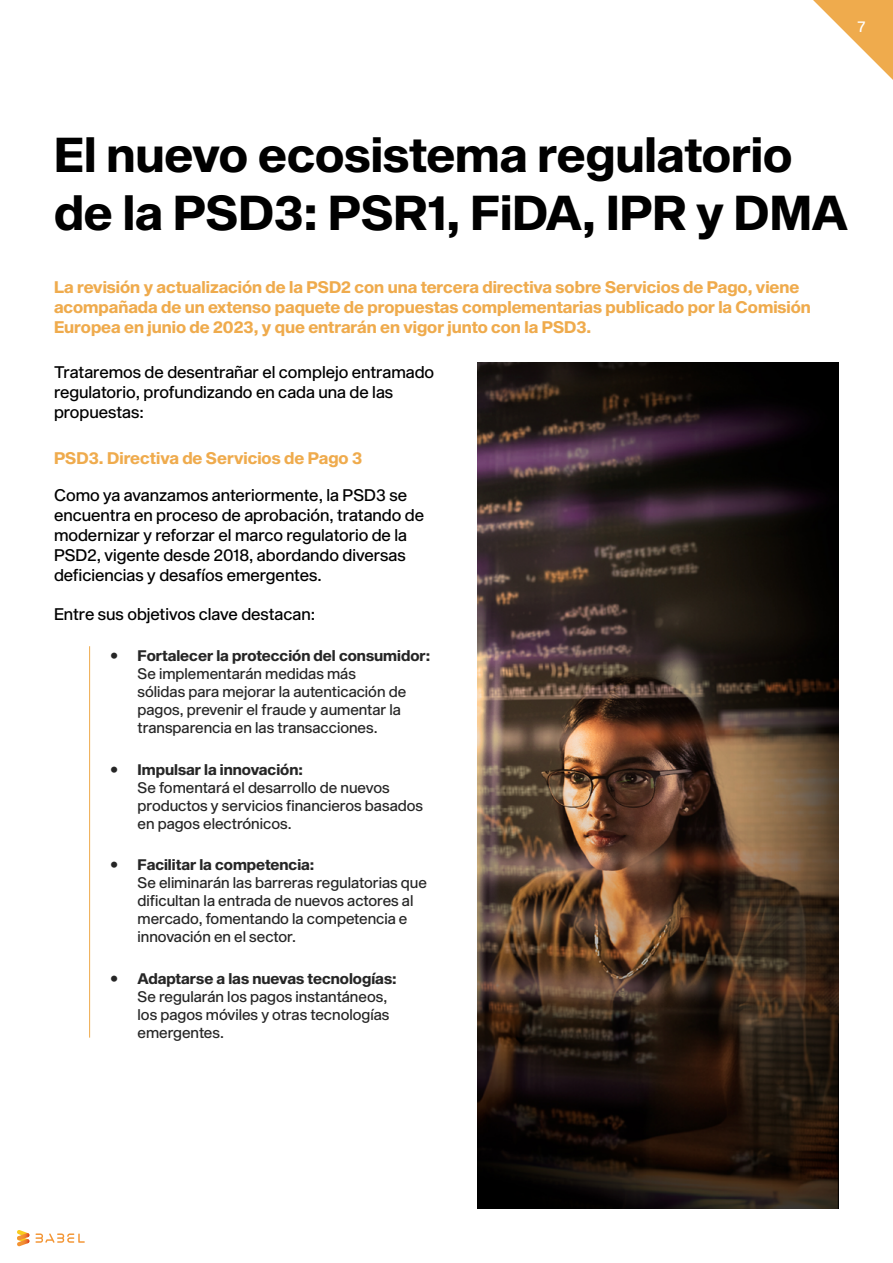
<style>
.page{position:relative;width:893px;height:1263px;background:#fff}
.page>*{position:absolute;margin:0;border:0;box-sizing:border-box;transform-origin:0 0}
.t1{font:700 48px/57.6px "Sequel Sans Headline";color:#000}
.t2{font:16.5px/19.8px "Sequel Sans Headline";color:#000}
.t3{font:700 16.5px/19.8px "Sequel Sans Headline";color:#efab4d}
.t4{font:15px/18px "Sequel Sans Headline";color:#262626}
.t5{font:15px "Sequel Sans Headline";color:#fff}
.s1{font-weight:700}
</style>
<div class="page">
<svg style="left:813px;top:0;width:80px;height:80px"></svg>
<svg style="left:35px;top:1233px;width:50px;height:10px"></svg>
<svg style="left:17px;top:1230px;width:12px;height:16px"></svg>
<hr style="left:89px;top:646px;width:1px;height:391px;background:#efaa4c">
<img style="left:478px;top:362px;width:361px;height:847px">
<p class="t5" style="left:857px;top:16px;width:9px">7</p>
<p class="t1" style="left:54px;top:129px;width:795px">El nuevo ecosistema regulatorio de la PSD3: PSR1, FiDA, IPR y DMA</p>
<p class="t3" style="left:54px;top:278px;width:758px">La revisión y actualización de la PSD2 con una tercera directiva sobre Servicios de Pago, viene acompañada de un extenso paquete de propuestas complementarias publicado por la Comisión<br>Europea en junio de 2023, y que entrarán en vigor junto con la PSD3.</p>
<p class="t2" style="left:54px;top:363px;width:382px">Trataremos de desentrañar el complejo entramado regulatorio, profundizando en cada una de las propuestas:</p>
<p class="t3" style="left:54px;top:448px;width:310px">PSD3. Directiva de Servicios de Pago 3</p>
<p class="t2" style="left:54px;top:486px;width:372px">Como ya avanzamos anteriormente, la PSD3 se encuentra en proceso de aprobación, tratando de modernizar y reforzar el marco regulatorio de la PSD2, vigente desde 2018, abordando diversas deficiencias y desafíos emergentes.</p>
<p class="t2" style="left:54px;top:605px;width:263px">Entre sus objetivos clave destacan:</p>
<p class="t4" style="left:138px;top:647px;width:294px;text-indent:-27px"><span class="s1">• Fortalecer la protección del consumidor:<br></span>Se implementarán medidas más<br>sólidas para mejorar la autenticación de pagos, prevenir el fraude y aumentar la transparencia en las transacciones.</p>
<p class="t4" style="left:138px;top:761px;width:287px;text-indent:-27px"><span class="s1">• Impulsar la innovación:<br></span>Se fomentará el desarrollo de nuevos productos y servicios financieros basados en pagos electrónicos.</p>
<p class="t4" style="left:138px;top:856px;width:291px;text-indent:-27px"><span class="s1">• Facilitar la competencia:<br></span>Se eliminarán las barreras regulatorias que dificultan la entrada de nuevos actores al mercado, fomentando la competencia e innovación en el sector.</p>
<p class="t4" style="left:138px;top:970px;width:261px;text-indent:-27px"><span class="s1">• Adaptarse a las nuevas tecnologías:<br></span>Se regularán los pagos instantáneos, los pagos móviles y otras tecnologías emergentes.</p>
</div>
